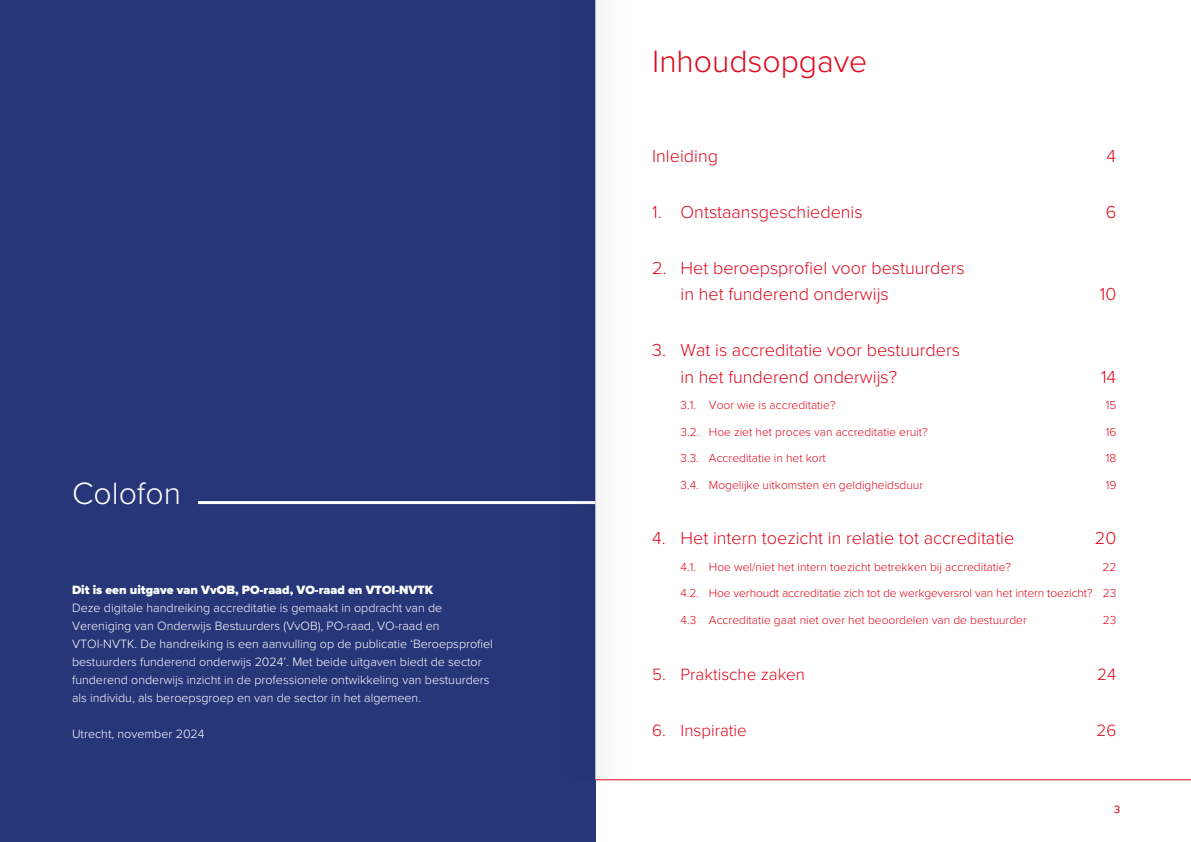
<style>
.page{position:relative;width:1191px;height:842px;background:#fff}
.page>*{position:absolute;margin:0;border:0;box-sizing:border-box;transform-origin:0 0}
.H1_DEF{font:300 32px "Proxima Nova";color:#e1081c}
.H1_DEF-2{font:300 32px "Proxima Nova";color:#fff}
.H2_DEF{font:300 18px/26.5px "Proxima Nova";color:#e1081c}
.H2_DEF-2{font:300 17px "Proxima Nova";color:#e1081c}
.platte_tekst_DEF{font:300 12.5px/18px "Proxima Nova";color:#fff}
.platte_tekst_DEF-2{font:900 12.5px "Proxima Nova";color:#fff}
.H2_DEF-3{font:300 12px "Proxima Nova";color:#e1081c}
.t1{font:300 10.9px "Proxima Nova";color:#e1081c}
</style>
<div class="page">
<div style="left:0;top:0;width:595px;height:842px;background:#263678"></div>
<hr style="left:198px;top:501px;width:397px;height:3px;background:#fff">
<hr style="left:595px;top:780px;width:596px;height:1px;background:#e1081c">
<div style="left:561px;top:0;width:34px;height:780px;background:#253576"></div>
<div style="left:595px;top:0;width:34px;height:780px;background:#fafafa"></div>
<hr style="left:595px;top:0;width:1px;height:780px;background:#dadada">
<p class="H1_DEF-2" style="left:72px;top:469px;width:110px">Colofon</p>
<p class="platte_tekst_DEF-2" style="left:72px;top:581px;width:363px">Dit is een uitgave van VvOB, PO-raad, VO-raad en VTOI-NVTK</p>
<p class="platte_tekst_DEF" style="left:72px;top:598px;width:422px">Deze digitale handreiking accreditatie is gemaakt in opdracht van de Vereniging van Onderwijs Bestuurders (VvOB), PO-raad, VO-raad en VTOI-NVTK. De handreiking is een aanvulling op de publicatie ‘Beroepsprofiel bestuurders funderend onderwijs 2024’. Met beide uitgaven biedt de sector funderend onderwijs inzicht in de professionele ontwikkeling van bestuurders als individu, als beroepsgroep en van de sector in het algemeen.</p>
<p class="platte_tekst_DEF" style="left:72px;top:724px;width:134px">Utrecht, november 2024</p>
<p class="H1_DEF" style="left:652px;top:37px;width:217px">Inhoudsopgave</p>
<p class="H2_DEF" style="left:652px;top:142px;width:67px">Inleiding</p>
<p class="H2_DEF" style="left:1106px;top:142px;width:11px">4</p>
<p class="H2_DEF" style="left:652px;top:198px;width:212px">1. Ontstaansgeschiedenis</p>
<p class="H2_DEF" style="left:1105px;top:198px;width:12px">6</p>
<p class="H2_DEF" style="left:680px;top:253px;width:286px;text-indent:-28px">2. Het beroepsprofiel voor bestuurders in het funderend onderwijs</p>
<p class="H2_DEF" style="left:680px;top:336px;width:281px;text-indent:-28px">3. Wat is accreditatie voor bestuurders in het funderend onderwijs?</p>
<p class="H2_DEF" style="left:1099px;top:280px;width:18px">10</p>
<p class="H2_DEF" style="left:1101px;top:362px;width:17px">14</p>
<p class="H2_DEF-3" style="left:680px;top:396px;width:156px">3.1. Voor wie is accreditatie?</p>
<p class="H2_DEF-3" style="left:1105px;top:396px;width:12px">15</p>
<p class="H2_DEF-3" style="left:680px;top:423px;width:249px">3.2. Hoe ziet het proces van accreditatie eruit?</p>
<p class="H2_DEF-3" style="left:1105px;top:423px;width:12px">16</p>
<p class="H2_DEF-3" style="left:680px;top:449px;width:147px">3.3. Accreditatie in het kort</p>
<p class="H2_DEF-3" style="left:1105px;top:449px;width:12px">18</p>
<p class="H2_DEF-3" style="left:680px;top:476px;width:244px">3.4. Mogelijke uitkomsten en geldigheidsduur</p>
<p class="H2_DEF-3" style="left:1105px;top:476px;width:12px">19</p>
<p class="H2_DEF" style="left:652px;top:524px;width:364px">4. Het intern toezicht in relatie tot accreditatie</p>
<p class="H2_DEF" style="left:1095px;top:524px;width:23px">20</p>
<p class="H2_DEF-3" style="left:680px;top:558px;width:332px">4.1. Hoe wel/niet het intern toezicht betrekken bij accreditatie?</p>
<p class="H2_DEF-3" style="left:1102px;top:558px;width:15px">22</p>
<p class="H2_DEF-3" style="left:680px;top:584px;width:437px">4.2. Hoe verhoudt accreditatie zich tot de werkgeversrol van het intern toezicht? 23</p>
<p class="H2_DEF-3" style="left:680px;top:611px;width:348px">4.3 Accreditatie gaat niet over het beoordelen van de bestuurder</p>
<p class="H2_DEF-3" style="left:1102px;top:611px;width:15px">23</p>
<p class="H2_DEF-2" style="left:652px;top:661px;width:154px">5. Praktische zaken</p>
<p class="H2_DEF-2" style="left:1097px;top:661px;width:21px">24</p>
<p class="H2_DEF-2" style="left:652px;top:717px;width:96px">6. Inspiratie</p>
<p class="H2_DEF-2" style="left:1096px;top:717px;width:21px">26</p>
<p class="t1" style="left:1114px;top:801px;width:7px">3</p>
</div>
